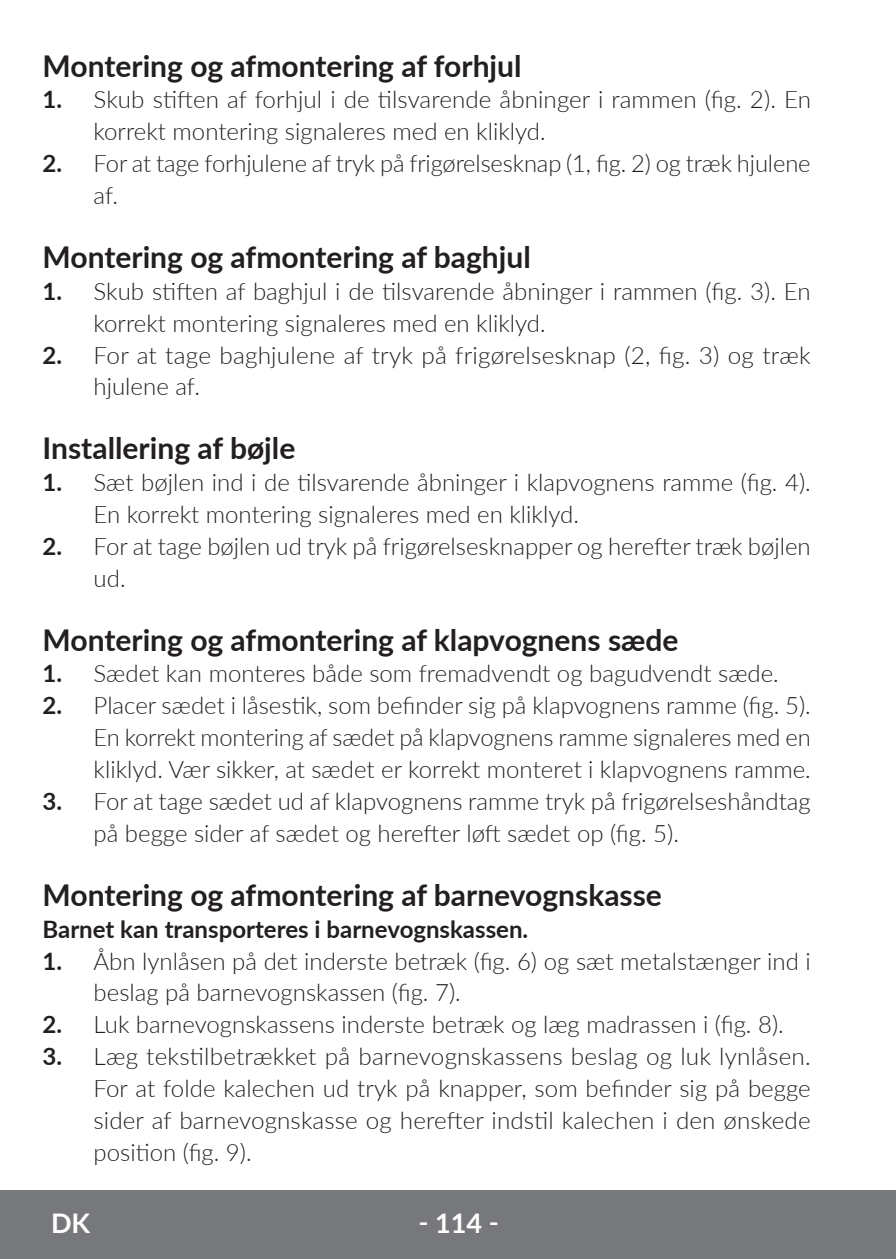
<style>
.page{position:relative;width:896px;height:1259px;background:#fff}
.page>*{position:absolute;margin:0;border:0;box-sizing:border-box;transform-origin:0 0}
.t1{font:700 30px "Lato";color:#231f20}
.t2{font:700 27px "Lato";color:#fff}
.t3{font:300 24px/31.8px "Lato";color:#231f20}
.t4{font:700 24px "Lato";color:#231f20}
.s1{font-weight:700}
</style>
<div class="page">
<div style="left:0;top:1190px;width:895px;height:69px;background:#76787b"></div>
<p class="t1" style="left:43px;top:44px;width:480px">Montering og afmontering af forhjul</p>
<p class="t3" style="left:94px;top:83px;width:719px;text-indent:-51px"><span class="s1">1.</span> Skub stiften af forhjul i de tilsvarende åbninger i rammen (fig. 2). En korrekt montering signaleres med en kliklyd.</p>
<p class="t3" style="left:94px;top:147px;width:718px;text-indent:-51px"><span class="s1">2.</span> For at tage forhjulene af tryk på frigørelsesknap (1, fig. 2) og træk hjulene af.</p>
<p class="t1" style="left:43px;top:235px;width:490px">Montering og afmontering af baghjul</p>
<p class="t3" style="left:94px;top:274px;width:718px;text-indent:-51px"><span class="s1">1.</span> Skub stiften af baghjul i de tilsvarende åbninger i rammen (fig. 3). En korrekt montering signaleres med en kliklyd.</p>
<p class="t3" style="left:94px;top:338px;width:718px;text-indent:-51px"><span class="s1">2.</span> For at tage baghjulene af tryk på frigørelsesknap (2, fig. 3) og træk hjulene af.</p>
<p class="t1" style="left:43px;top:426px;width:254px">Installering af bøjle</p>
<p class="t3" style="left:94px;top:466px;width:718px;text-indent:-51px"><span class="s1">1.</span> Sæt bøjlen ind i de tilsvarende åbninger i klapvognens ramme (fig. 4).<br>En korrekt montering signaleres med en kliklyd.</p>
<p class="t3" style="left:94px;top:530px;width:718px;text-indent:-51px"><span class="s1">2.</span> For at tage bøjlen ud tryk på frigørelsesknapper og herefter træk bøjlen ud.</p>
<p class="t1" style="left:43px;top:618px;width:637px">Montering og afmontering af klapvognens sæde</p>
<p class="t3" style="left:43px;top:657px;width:737px"><span class="s1">1.</span> Sædet kan monteres både som fremadvendt og bagudvendt sæde.</p>
<p class="t3" style="left:94px;top:689px;width:718px;text-align:justify;text-indent:-51px"><span class="s1">2.</span> Placer sædet i låsestik, som befinder sig på klapvognens ramme (fig. 5).<br>En korrekt montering af sædet på klapvognens ramme signaleres med en kliklyd. Vær sikker, at sædet er korrekt monteret i klapvognens ramme.</p>
<p class="t3" style="left:94px;top:785px;width:718px;text-indent:-51px"><span class="s1">3.</span> For at tage sædet ud af klapvognens ramme tryk på frigørelseshåndtag på begge sider af sædet og herefter løft sædet op (fig. 5).</p>
<p class="t1" style="left:43px;top:873px;width:621px">Montering og afmontering af barnevognskasse</p>
<p class="t4" style="left:43px;top:911px;width:487px">Barnet kan transporteres i barnevognskassen.</p>
<p class="t3" style="left:94px;top:944px;width:718px;text-indent:-51px"><span class="s1">1.</span> Åbn lynlåsen på det inderste betræk (fig. 6) og sæt metalstænger ind i beslag på barnevognskassen (fig. 7).</p>
<p class="t3" style="left:43px;top:1008px;width:742px"><span class="s1">2.</span> Luk barnevognskassens inderste betræk og læg madrassen i (fig. 8).</p>
<p class="t3" style="left:94px;top:1040px;width:718px;text-align:justify;text-indent:-51px"><span class="s1">3.</span> Læg tekstilbetrækket på barnevognskassens beslag og luk lynlåsen.<br>For at folde kalechen ud tryk på knapper, som befinder sig på begge sider af barnevognskasse og herefter indstil kalechen i den ønskede position (fig. 9).</p>
<p class="t2" style="left:51px;top:1203px;width:41px">DK</p>
<p class="t2" style="left:418px;top:1203px;width:82px">‑ 114 ‑</p>
</div>
